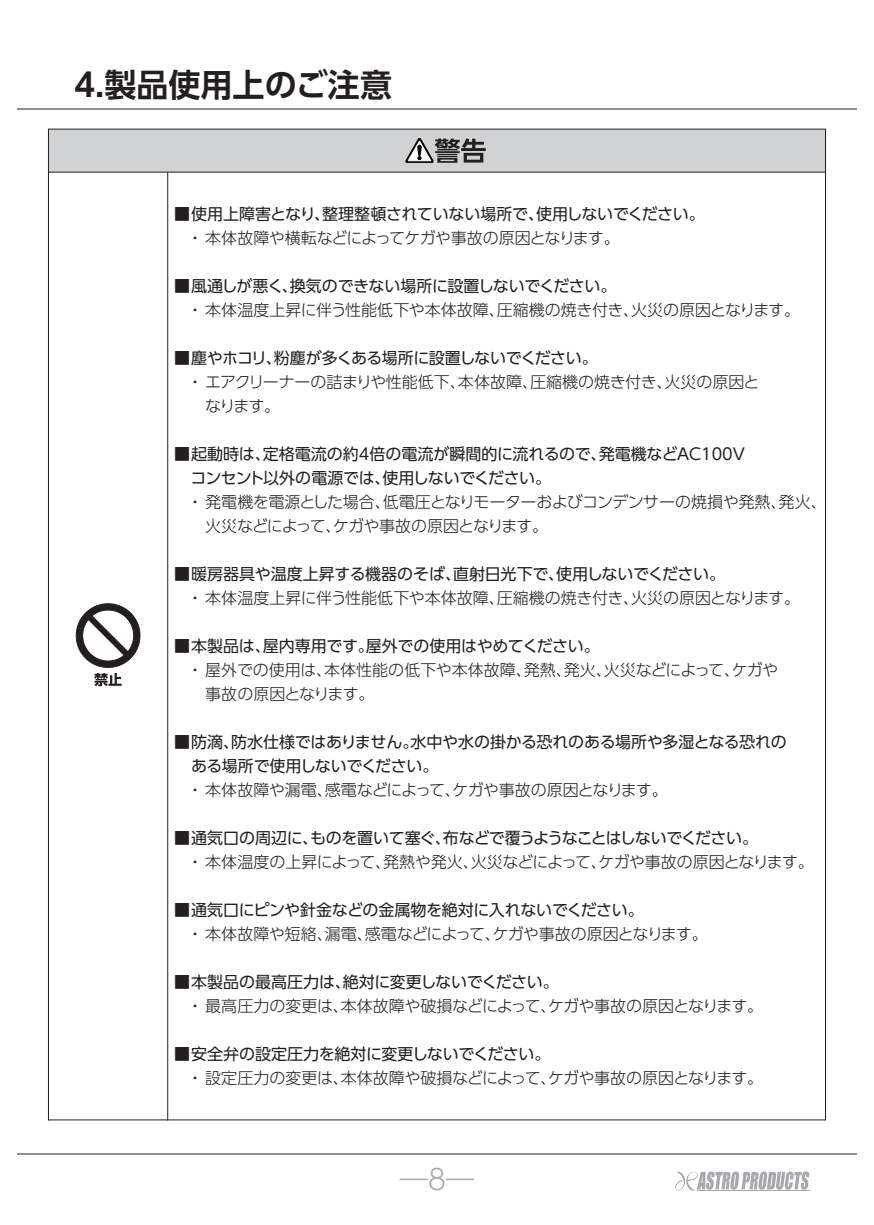
<style>
.page{position:relative;width:874px;height:1225px;background:#fff}
.page>*{position:absolute;margin:0;border:0;box-sizing:border-box;transform-origin:0 0}
.t1{font:700 32px "UD Shin Go Pr 6 De";color:#231f20}
.t2{font:300 28px "UD Shin Go Pr 6";color:#a8a9ad}
.t3{font:16px/24px "UD Shin Go Pr 6";letter-spacing:-.015em;color:#231f20}
.t4{font:300 16px/24px "UD Shin Go Pr 6";letter-spacing:-.01em;color:#231f20}
.t5{font:300 16px/24px "UD Shin Go Pr 6";letter-spacing:-.03em;color:#231f20}
.t6{font:300 16px "UD Shin Go Pr 6";letter-spacing:-.035em;color:#231f20}
</style>
<div class="page">
<hr style="left:17px;top:108px;width:839px;height:1px;background:#231f20">
<svg style="left:675px;top:1171px;width:133px;height:20px"></svg>
<hr style="left:696px;top:1190px;width:113px;height:1px;background:#a8a9ad">
<hr style="left:48px;top:131px;width:1px;height:989px;background:#231f20">
<hr style="left:48px;top:1119px;width:777px;height:1px;background:#231f20">
<hr style="left:824px;top:131px;width:1px;height:989px;background:#231f20">
<hr style="left:167px;top:131px;width:1px;height:989px;background:#231f20">
<div style="left:48px;top:129px;width:777px;height:44px;background:#d1d2d4"></div>
<svg style="left:405px;top:138px;width:80px;height:25px"></svg>
<svg style="left:94px;top:673px;width:28px;height:13px"></svg>
<svg style="left:76px;top:603px;width:64px;height:64px"></svg>
<hr style="left:17px;top:1153px;width:839px;height:1px;background:#231f20">
<h1 class="t1" style="left:74px;top:59px;width:319px">4.製品使用上のご注意</h1>
<p class="t3" style="left:174px;top:202px;width:532px">■ 使用上障害となり、整理整頓されていない場所で、使用しないでください。</p>
<p class="t6" style="left:187px;top:225px;width:434px">・ 本体故障や横転などによってケガや事故の原因となります。</p>
<p class="t3" style="left:174px;top:274px;width:443px">■ 風通しが悪く、換気のできない場所に設置しないでください。</p>
<p class="t4" style="left:187px;top:297px;width:614px">・ 本体温度上昇に伴う性能低下や本体故障、圧縮機の焼き付き、火災の原因となります。</p>
<p class="t3" style="left:174px;top:346px;width:425px">■ 塵やホコリ、粉塵が多くある場所に設置しないでください。</p>
<p class="t4" style="left:205px;top:369px;width:555px;text-indent:-18px">・ エアクリーナーの詰まりや性能低下、本体故障、圧縮機の焼き付き、火災の原因となります。</p>
<p class="t3" style="left:190px;top:442px;width:555px;text-indent:-16px">■ 起動時は、定格電流の約4倍の電流が瞬間的に流れるので、発電機などAC100Vコンセント以外の電源では、使用しないでください。</p>
<p class="t5" style="left:205px;top:489px;width:622px;text-indent:-18px">・ 発電機を電源とした場合、低電圧となりモーターおよびコンデンサーの焼損や発熱、発火、火災などによって、ケガや事故の原因となります。</p>
<p class="t3" style="left:174px;top:562px;width:552px">■ 暖房器具や温度上昇する機器のそば、直射日光下で、使用しないでください。</p>
<p class="t4" style="left:187px;top:585px;width:614px">・ 本体温度上昇に伴う性能低下や本体故障、圧縮機の焼き付き、火災の原因となります。</p>
<p class="t3" style="left:174px;top:634px;width:427px">■ 本製品は、屋内専用です。屋外での使用はやめてください。</p>
<p class="t4" style="left:205px;top:657px;width:574px;text-indent:-18px">・ 屋外での使用は、本体性能の低下や本体故障、発熱、発火、火災などによって、ケガや事故の原因となります。</p>
<p class="t3" style="left:191px;top:730px;width:597px;text-indent:-17px">■ 防滴、防水仕様ではありません。水中や水の掛かる恐れのある場所や多湿となる恐れのある場所で使用しないでください。</p>
<p class="t4" style="left:187px;top:777px;width:482px">・ 本体故障や漏電、感電などによって、ケガや事故の原因となります。</p>
<p class="t3" style="left:174px;top:826px;width:585px">■ 通気口の周辺に、ものを置いて塞ぐ、布などで覆うようなことはしないでください。</p>
<p class="t4" style="left:187px;top:849px;width:627px">・ 本体温度の上昇によって、発熱や発火、火災などによって、ケガや事故の原因となります。</p>
<p class="t3" style="left:174px;top:898px;width:471px">■ 通気口にピンや針金などの金属物を絶対に入れないでください。</p>
<p class="t4" style="left:187px;top:921px;width:522px">・ 本体故障や短絡、漏電、感電などによって、ケガや事故の原因となります。</p>
<p class="t3" style="left:174px;top:970px;width:386px">■ 本製品の最高圧力は、絶対に変更しないでください。</p>
<p class="t4" style="left:187px;top:993px;width:577px">・ 最高圧力の変更は、本体故障や破損などによって、ケガや事故の原因となります。</p>
<p class="t3" style="left:174px;top:1042px;width:377px">■ 安全弁の設定圧力を絶対に変更しないでください。</p>
<p class="t4" style="left:187px;top:1065px;width:577px">・ 設定圧力の変更は、本体故障や破損などによって、ケガや事故の原因となります。</p>
<h2 class="t2" style="left:399px;top:1156px;width:76px">―8―</h2>
</div>
